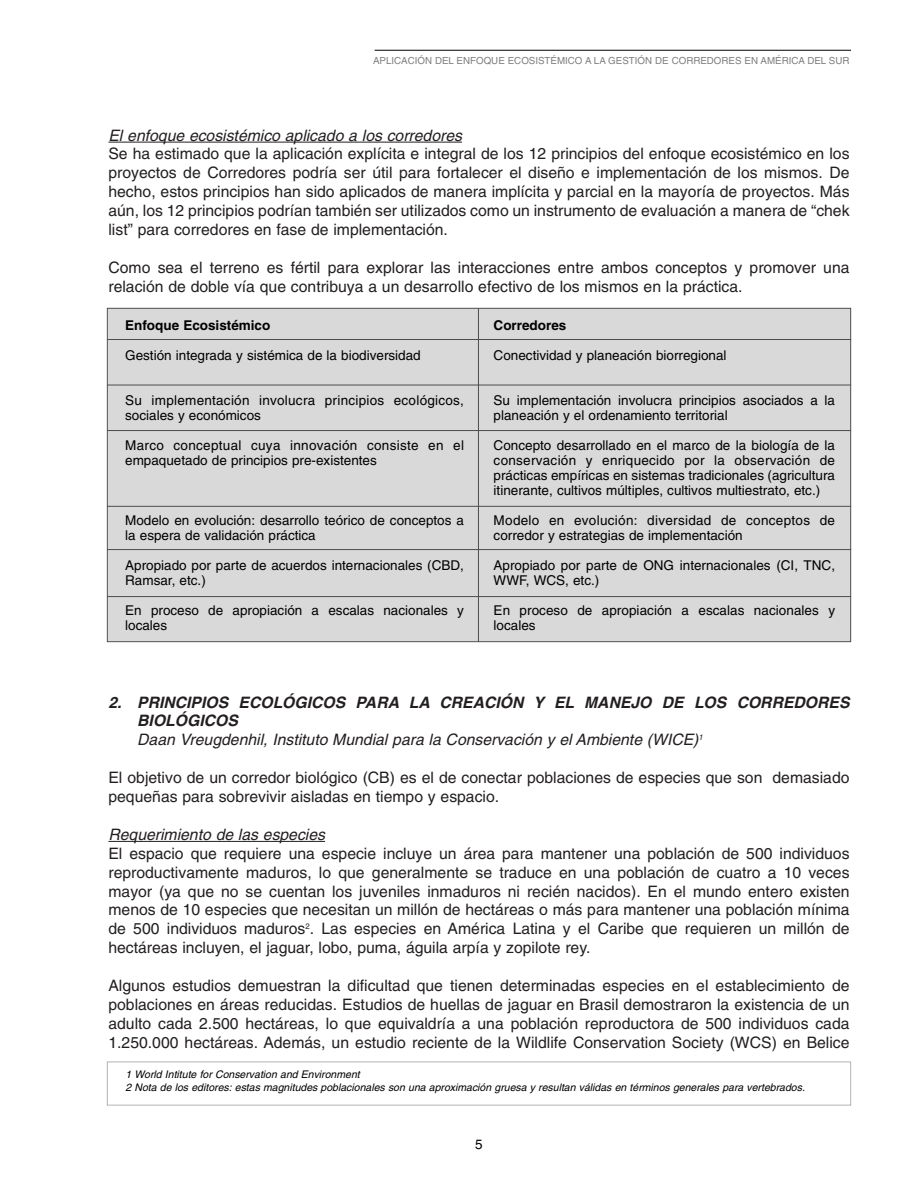
<style>
.page{position:relative;width:918px;height:1188px;background:#fff}
.page>*{position:absolute;margin:0;border:0;box-sizing:border-box;transform-origin:0 0}
.t1{font:15.75px/18.9px "Helvetica";color:#231f20;text-align:justify}
.t2{font:italic 700 15.75px/18.9px "Helvetica";color:#231f20}
.t3{font:italic 15.75px "Helvetica";color:#231f20}
.t4{font:13.5px/15px "Helvetica";color:#000}
.t5{font:13.5px/15px "Helvetica";letter-spacing:.02em;color:#000}
.t6{font:700 13.5px "Helvetica";color:#000}
.t7{font:italic 10.5px/12.6px "Helvetica";color:#000}
.t8{font:9.75px "Helvetica";color:#808080}
.s1{font-weight:400}
</style>
<div class="page">
<hr style="left:108px;top:142px;width:354px;height:1px;background:#231f20">
<hr style="left:108px;top:841px;width:217px;height:1px;background:#231f20">
<hr style="left:375px;top:50px;width:476px;height:1px;background:#000">
<div style="left:107px;top:1062px;width:744px;height:44px;border:1px solid #b3b3b3"></div>
<div style="left:108px;top:309px;width:742px;height:332px;background:#d9d9d9"></div>
<hr style="left:107px;top:339px;width:744px;height:1px;background:#4d4d4d">
<hr style="left:107px;top:385px;width:744px;height:1px;background:#4d4d4d">
<hr style="left:107px;top:430px;width:744px;height:1px;background:#4d4d4d">
<hr style="left:107px;top:549px;width:744px;height:1px;background:#4d4d4d">
<hr style="left:107px;top:596px;width:744px;height:1px;background:#4d4d4d">
<hr style="left:107px;top:506px;width:744px;height:1px;background:#4d4d4d">
<hr style="left:478px;top:309px;width:1px;height:333px;background:#4d4d4d">
<p class="t8" style="left:373px;top:57px;width:478px">APLICACIÓN DEL ENFOQUE ECOSISTÉMICO A LA GESTIÓN DE CORREDORES EN AMÉRICA DEL SUR</p>
<p class="t3" style="left:108px;top:129px;width:355px">El enfoque ecosistémico aplicado a los corredores</p>
<p class="t1" style="left:108px;top:146px;width:743px">Se ha estimado que la aplicación explícita e integral de los 12 principios del enfoque ecosistémico en los proyectos de Corredores podría ser útil para fortalecer el diseño e implementación de los mismos. De hecho, estos principios han sido aplicados de manera implícita y parcial en la mayoría de proyectos. Más aún, los 12 principios podrían también ser utilizados como un instrumento de evaluación a manera de “chek list” para corredores en fase de implementación.</p>
<p class="t1" style="left:108px;top:259px;width:743px">Como sea el terreno es fértil para explorar las interacciones entre ambos conceptos y promover una relación de doble vía que contribuya a un desarrollo efectivo de los mismos en la práctica.</p>
<p class="t6" style="left:125px;top:320px;width:147px">Enfoque Ecosistémico</p>
<p class="t4" style="left:125px;top:349px;width:297px">Gestión integrada y sistémica de la biodiversidad</p>
<p class="t5" style="left:125px;top:394px;width:340px">Su implementación involucra principios ecológicos, sociales y económicos</p>
<p class="t5" style="left:125px;top:439px;width:340px">Marco conceptual cuya innovación consiste en el empaquetado de principios pre-existentes</p>
<p class="t4" style="left:125px;top:514px;width:340px">Modelo en evolución: desarrollo teórico de conceptos a la espera de validación práctica</p>
<p class="t4" style="left:125px;top:559px;width:340px">Apropiado por parte de acuerdos internacionales (CBD,<br>Ramsar, etc.)</p>
<p class="t4" style="left:125px;top:604px;width:340px">En proceso de apropiación a escalas nacionales y locales</p>
<p class="t6" style="left:494px;top:320px;width:74px">Corredores</p>
<p class="t4" style="left:494px;top:349px;width:234px">Conectividad y planeación biorregional</p>
<p class="t4" style="left:494px;top:394px;width:343px">Su implementación involucra principios asociados a la planeación y el ordenamiento territorial</p>
<p class="t4" style="left:494px;top:439px;width:343px;text-align:justify">Concepto desarrollado en el marco de la biología de la conservación y enriquecido por la observación de prácticas empíricas en sistemas tradicionales (agricultura itinerante, cultivos múltiples, cultivos multiestrato, etc.)</p>
<p class="t5" style="left:494px;top:514px;width:343px">Modelo en evolución: diversidad de conceptos de corredor y estrategias de implementación</p>
<p class="t4" style="left:494px;top:559px;width:343px">Apropiado por parte de ONG internacionales (CI, TNC,<br>WWF, WCS, etc.)</p>
<p class="t4" style="left:494px;top:604px;width:343px">En proceso de apropiación a escalas nacionales y locales</p>
<p class="t2" style="left:137px;top:694px;width:714px;text-indent:-29px">2. PRINCIPIOS ECOLÓGICOS PARA LA CREACIÓN Y EL MANEJO DE LOS CORREDORES<br>BIOLÓGICOS<br><span class="s1">Daan Vreugdenhil, Instituto Mundial para la Conservación y el Ambiente (WICE)</span><sup>1</sup></p>
<p class="t1" style="left:108px;top:770px;width:743px">El objetivo de un corredor biológico (CB) es el de conectar poblaciones de especies que son demasiado pequeñas para sobrevivir aisladas en tiempo y espacio.</p>
<p class="t3" style="left:108px;top:829px;width:218px">Requerimiento de las especies</p>
<p class="t1" style="left:108px;top:845px;width:743px">El espacio que requiere una especie incluye un área para mantener una población de 500 individuos reproductivamente maduros, lo que generalmente se traduce en una población de cuatro a 10 veces mayor (ya que no se cuentan los juveniles inmaduros ni recién nacidos). En el mundo entero existen menos de 10 especies que necesitan un millón de hectáreas o más para mantener una población mínima de 500 individuos maduros<sup>2</sup>. Las especies en América Latina y el Caribe que requieren un millón de hectáreas incluyen, el jaguar, lobo, puma, águila arpía y zopilote rey.</p>
<p class="t1" style="left:108px;top:978px;width:743px">Algunos estudios demuestran la dificultad que tienen determinadas especies en el establecimiento de poblaciones en áreas reducidas. Estudios de huellas de jaguar en Brasil demostraron la existencia de un adulto cada 2.500 hectáreas, lo que equivaldría a una población reproductora de 500 individuos cada 1.250.000 hectáreas. Además, un estudio reciente de la Wildlife Conservation Society (WCS) en Belice</p>
<p class="t7" style="left:125px;top:1069px;width:681px">1 World Intitute for Conservation and Environment<br>2 Nota de los editores: estas magnitudes poblacionales son una aproximación gruesa y resultan válidas en términos generales para vertebrados.</p>
<p class="t4" style="left:475px;top:1138px;width:9px">5</p>
</div>
